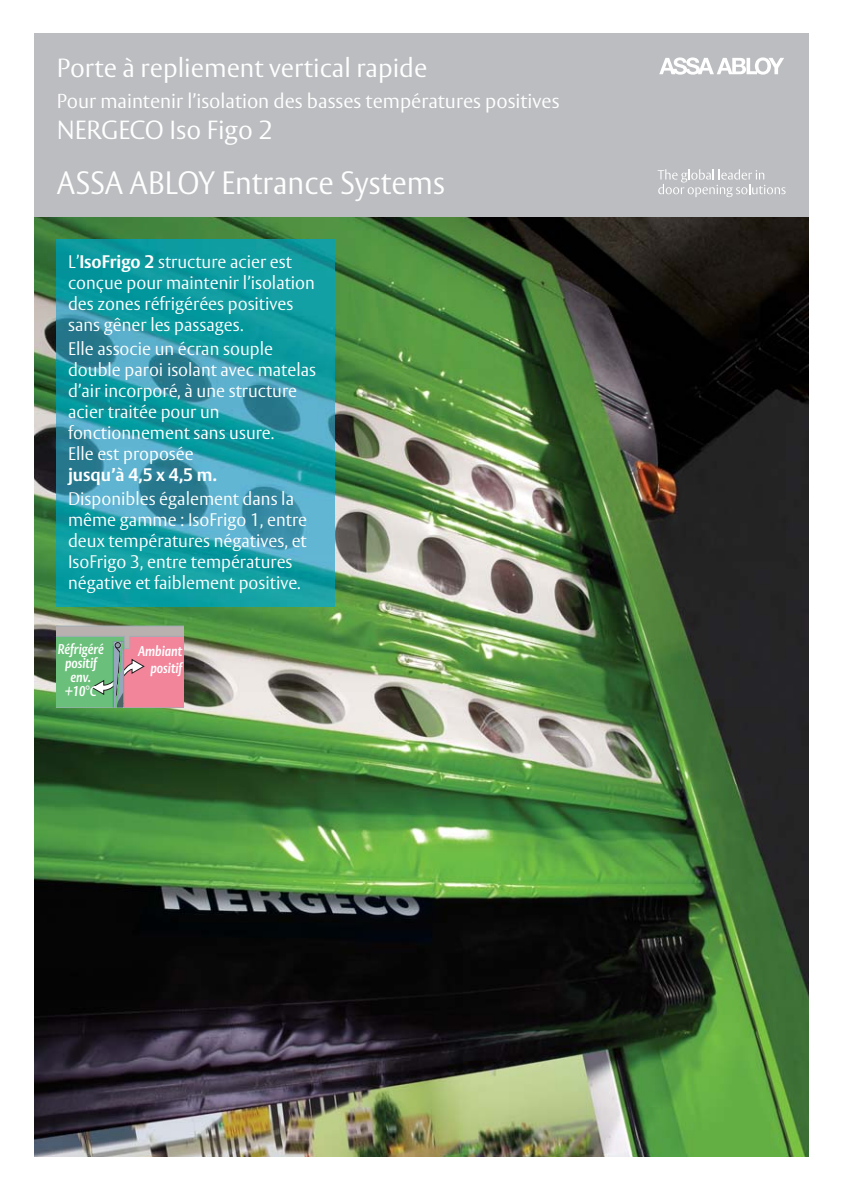
<style>
.page{position:relative;width:842px;height:1191px;background:#fff}
.page>*{position:absolute;margin:0;border:0;box-sizing:border-box;transform-origin:0 0}
.t1{font:300 32px "ASSA Vesta";color:#fff;scale:.94 1}
.t2{font:300 26px "ASSA Vesta";color:#fff}
.t3{font:300 20px "ASSA Vesta";color:#fff}
.t4{font:300 18px/21px "ASSA Vesta";color:#fff}
.t5{font:700 18px "ASSA Vesta";color:#fff}
.t6{font:italic 700 14px/14px "ASSA Vesta";color:#fff;text-align:center;scale:.85 1}
.s1{font-weight:700}
</style>
<div class="page">
<img style="left:34px;top:217px;width:774px;height:940px">
<div style="left:34px;top:33px;width:774px;height:184px;background:#bbbdc0"></div>
<svg style="left:659px;top:57px;width:125px;height:18px"></svg>
<svg style="left:658px;top:169px;width:127px;height:28px"></svg>
<img style="left:57px;top:240px;width:277px;height:367px">
<hr style="left:57px;top:707px;width:127px;height:1px;background:#a0adb5">
<hr style="left:57px;top:625px;width:127px;height:1px;background:#a0adb5">
<svg style="left:57px;top:626px;width:127px;height:81px;background:#aca391"></svg>
<h2 class="t2" style="left:57px;top:58px;width:372px">Porte à repliement vertical rapide</h2>
<p class="t3" style="left:57px;top:94px;width:504px">Pour maintenir l’isolation des basses températures positives</p>
<h2 class="t2" style="left:57px;top:121px;width:218px">NERGECO Iso Figo 2</h2>
<h1 class="t1" style="left:57px;top:171px;width:415px">ASSA ABLOY Entrance Systems</h1>
<p class="t4" style="left:68px;top:253px;width:248px">L’<span class="s1">IsoFrigo 2</span> structure acier est conçue pour maintenir l’isolation des zones réfrigérées positives sans gêner les passages.</p>
<p class="t4" style="left:68px;top:340px;width:250px">Elle associe un écran souple double paroi isolant avec matelas d’air incorporé, à une structure acier traitée pour un fonctionnement sans usure.<br>Elle est proposée</p>
<p class="t5" style="left:68px;top:464px;width:150px">jusqu’à 4,5 x 4,5 m.</p>
<p class="t4" style="left:68px;top:490px;width:241px">Disponibles également dans la même gamme : IsoFrigo 1, entre deux températures négatives, et<br>IsoFrigo 3, entre températures négative et faiblement positive.</p>
<p class="t6" style="left:58px;top:642px;width:56px">Réfrigéré positif env. +10°C</p>
<p class="t6" style="left:138px;top:643px;width:54px;line-height:16.8px;text-align:right">Ambiant positif</p>
</div>
